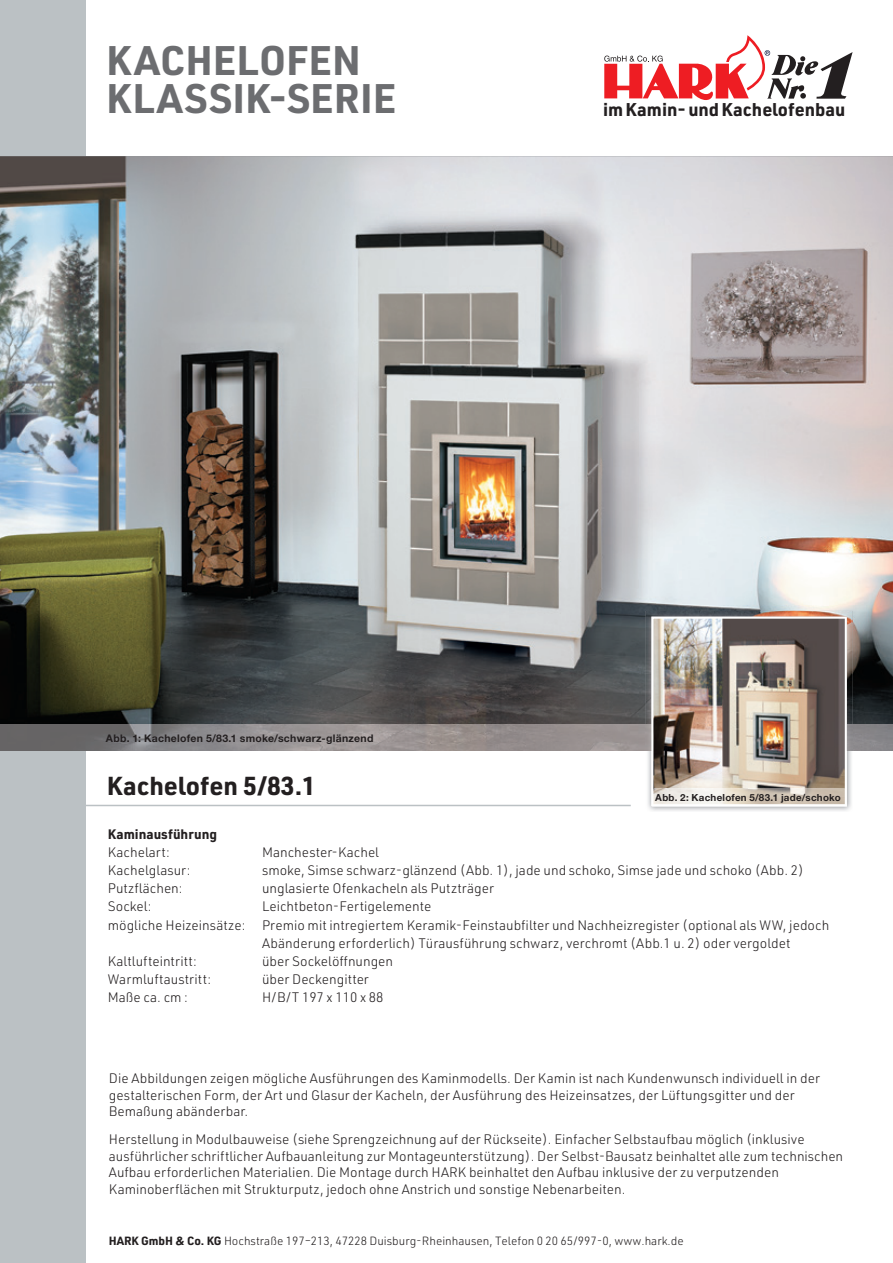
<style>
.page{position:relative;width:893px;height:1263px;background:#fff}
.page>*{position:absolute;margin:0;border:0;box-sizing:border-box;transform-origin:0 0}
.t1{font:700 40.5px/37.5px "URWDIN";color:#6c6d70}
.t2{font:700 25.5px "URWDIN";color:#231f20}
.t3{font:700 18.15px "URWDIN";color:#231f20}
.t4{font:300 13.5px/16.5px "URWDIN";color:#231f20}
.t5{font:700 13.5px "URWDIN";color:#231f20}
.t6{font:300 11.7px "URWDIN";color:#231f20}
.t7{font:700 10.5px "Helvetica Neue LT Std";letter-spacing:.025em;color:#231f20}
.t8{font:700 9.75px "Helvetica Neue LT Std";letter-spacing:.025em;color:#231f20}
.s1{font-weight:700}
</style>
<div class="page">
<div style="left:0;top:0;width:85px;height:1263px;background:#bbc1c4"></div>
<hr style="left:0;top:805px;width:631px;height:1px;background:#bbc1c4">
<svg style="left:604px;top:35px;width:249px;height:65px"></svg>
<img style="left:0;top:156px;width:893px;height:569px">
<img style="left:0;top:725px;width:646px;height:26px">
<img style="left:646px;top:611px;width:207px;height:6px">
<img style="left:648px;top:806px;width:203px;height:5px">
<img style="left:653px;top:806px;width:193px;height:1px">
<img style="left:646px;top:617px;width:207px;height:189px">
<h1 class="t1" style="left:106px;top:40px;width:292px">KACHELOFEN<br>KLASSIK-SERIE</h1>
<h3 class="t3" style="left:603px;top:97px;width:244px">im Kamin- und Kachelofenbau</h3>
<p class="t7" style="left:106px;top:732px;width:269px">Abb. 1: Kachelofen 5/83.1 smoke/schwarz-glänzend</p>
<h2 class="t2" style="left:107px;top:768px;width:211px">Kachelofen 5/83.1</h2>
<p class="t8" style="left:655px;top:791px;width:187px">Abb. 2: Kachelofen 5/83.1 jade/schoko</p>
<p class="t5" style="left:108px;top:825px;width:111px">Kaminausführung</p>
<p class="t4" style="left:108px;top:843px;width:64px">Kachelart:</p>
<p class="t4" style="left:262px;top:843px;width:119px">Manchester-Kachel</p>
<p class="t4" style="left:108px;top:862px;width:84px">Kachelglasur:</p>
<p class="t4" style="left:262px;top:862px;width:543px">smoke, Simse schwarz-glänzend (Abb. 1), jade und schoko, Simse jade und schoko (Abb. 2)</p>
<p class="t4" style="left:108px;top:880px;width:76px">Putzflächen:</p>
<p class="t4" style="left:262px;top:880px;width:233px">unglasierte Ofenkacheln als Putzträger</p>
<p class="t4" style="left:108px;top:898px;width:45px">Sockel:</p>
<p class="t4" style="left:262px;top:898px;width:171px">Leichtbeton-Fertigelemente</p>
<p class="t4" style="left:108px;top:916px;width:723px">mögliche Heizeinsätze: Premio mit intregiertem Keramik-Feinstaubfilter und Nachheizregister (optional als WW, jedoch</p>
<p class="t4" style="left:262px;top:934px;width:530px">Abänderung erforderlich) Türausführung schwarz, verchromt (Abb.1 u. 2) oder vergoldet</p>
<p class="t4" style="left:108px;top:952px;width:91px">Kaltlufteintritt:</p>
<p class="t4" style="left:262px;top:952px;width:133px">über Sockelöffnungen</p>
<p class="t4" style="left:108px;top:970px;width:105px">Warmluftaustritt:</p>
<p class="t4" style="left:262px;top:970px;width:108px">über Deckengitter</p>
<p class="t4" style="left:108px;top:988px;width:82px">Maße ca. cm :</p>
<p class="t4" style="left:262px;top:988px;width:123px">H/B/T 197 x 110 x 88</p>
<p class="t4" style="left:109px;top:1070px;width:713px">Die Abbildungen zeigen mögliche Ausführungen des Kaminmodells. Der Kamin ist nach Kundenwunsch individuell in der gestalterischen Form, der Art und Glasur der Kacheln, der Ausführung des Heizeinsatzes, der Lüftungsgitter und der<br>Bemaßung abänderbar.</p>
<p class="t4" style="left:109px;top:1131px;width:736px">Herstellung in Modulbauweise (siehe Sprengzeichnung auf der Rückseite). Einfacher Selbstaufbau möglich (inklusive ausführlicher schriftlicher Aufbauanleitung zur Montageunterstützung). Der Selbst-Bausatz beinhaltet alle zum technischen Aufbau erforderlichen Materialien. Die Montage durch HARK beinhaltet den Aufbau inklusive der zu verputzenden Kaminoberflächen mit Strukturputz, jedoch ohne Anstrich und sonstige Nebenarbeiten.</p>
<p class="t6" style="left:109px;top:1233px;width:576px"><span class="s1">HARK GmbH &amp; Co. KG</span> Hochstraße 197–213, 47228 Duisburg-Rheinhausen, Telefon 0 20 65/997-0, www.hark.de</p>
</div>
